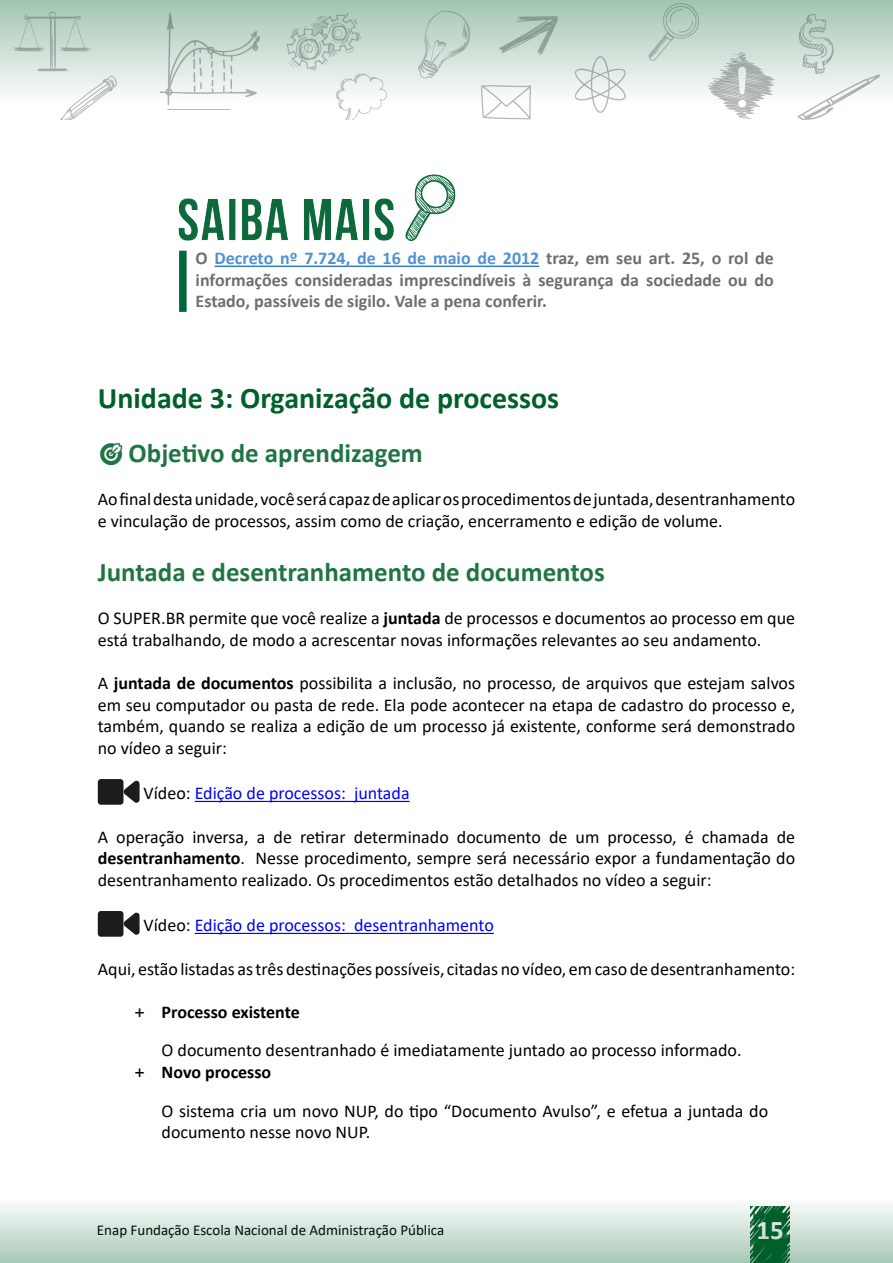
<style>
.page{position:relative;width:893px;height:1263px;background:#fff}
.page>*{position:absolute;margin:0;border:0;box-sizing:border-box;transform-origin:0 0}
.t1{font:700 30px "Calibri";color:#005f2b}
.t2{font:700 27px "Calibri";color:#217544}
.t3{font:700 27px "Calibri";color:#fff}
.t4{font:18px/21.6px "Calibri";color:#000}
.t5{font:700 18px/21.6px "Calibri";color:#706f6f;text-align:justify}
.t6{font:18px "Calibri";color:#00f}
.t7{font:700 18px "Calibri";color:#000}
.t8{font:15px "Calibri";color:#000}
.s1{color:#5092d4}
.s2{font-weight:700}
.s3{color:#000}
</style>
<div class="page">
<svg style="left:0;top:0;width:893px;height:120px"></svg>
<svg style="left:0;top:1205px;width:893px;height:58px;background:#c6dacf"></svg>
<div style="left:179px;top:251px;width:8px;height:61px;background:#00673a"></div>
<hr style="left:215px;top:266px;width:324px;height:1px;background:#0563c1">
<hr style="left:195px;top:801px;width:215px;height:1px;background:#00f">
<hr style="left:195px;top:933px;width:299px;height:1px;background:#00f">
<img style="left:178px;top:174px;width:278px;height:67px">
<div style="left:98px;top:779px;width:25px;height:26px;background:#1c1c1c;border-radius:3px"></div>
<svg style="left:123px;top:780px;width:17px;height:23px"></svg>
<div style="left:98px;top:911px;width:25px;height:26px;background:#1c1c1c;border-radius:3px"></div>
<svg style="left:123px;top:912px;width:17px;height:23px"></svg>
<p class="t5" style="left:196px;top:247px;width:580px">O <span class="s1">Decreto nº 7.724, de 16 de maio de 2012</span> traz, em seu art. 25, o rol de informações consideradas imprescindíveis à segurança da sociedade ou do Estado, passíveis de sigilo. Vale a pena conferir.</p>
<h1 class="t1" style="left:98px;top:377px;width:463px">Unidade 3: Organização de processos</h1>
<h2 class="t2" style="left:129px;top:434px;width:296px">Objetivo de aprendizagem</h2>
<p class="t4" style="left:98px;top:488px;width:699px">Ao final desta unidade, você será capaz de aplicar os procedimentos de juntada, desentranhamento e vinculação de processos, assim como de criação, encerramento e edição de volume.</p>
<h2 class="t2" style="left:98px;top:553px;width:509px">Juntada e desentranhamento de documentos</h2>
<p class="t4" style="left:98px;top:607px;width:699px">O SUPER.BR permite que você realize a <span class="s2">juntada</span> de processos e documentos ao processo em que está trabalhando, de modo a acrescentar novas informações relevantes ao seu andamento.</p>
<p class="t4" style="left:98px;top:672px;width:699px;text-align:justify">A <span class="s2">juntada de documentos</span> possibilita a inclusão, no processo, de arquivos que estejam salvos em seu computador ou pasta de rede. Ela pode acontecer na etapa de cadastro do processo e, também, quando se realiza a edição de um processo já existente, conforme será demonstrado no vídeo a seguir:</p>
<p class="t6" style="left:144px;top:781px;width:268px"><span class="s3">Vídeo:</span> Edição de processos: juntada</p>
<p class="t4" style="left:98px;top:825px;width:699px;text-align:justify">A operação inversa, a de retirar determinado documento de um processo, é chamada de <span class="s2">desentranhamento</span>. Nesse procedimento, sempre será necessário expor a fundamentação do desentranhamento realizado. Os procedimentos estão detalhados no vídeo a seguir:</p>
<p class="t6" style="left:144px;top:913px;width:352px"><span class="s3">Vídeo:</span> Edição de processos: desentranhamento</p>
<p class="t4" style="left:98px;top:957px;width:699px">Aqui, estão listadas as três destinações possíveis, citadas no vídeo, em caso de desentranhamento:</p>
<p class="t7" style="left:162px;top:999px;width:140px">Processo existente</p>
<p class="t4" style="left:162px;top:1039px;width:581px">O documento desentranhado é imediatamente juntado ao processo informado.</p>
<p class="t7" style="left:162px;top:1059px;width:111px">Novo processo</p>
<p class="t4" style="left:162px;top:1099px;width:608px">O sistema cria um novo NUP, do tipo “Documento Avulso”, e efetua a juntada do documento nesse novo NUP.</p>
<p class="t8" style="left:97px;top:1220px;width:349px">Enap Fundação Escola Nacional de Administração Pública</p>
<h2 class="t3" style="left:757px;top:1210px;width:29px">15</h2>
</div>
